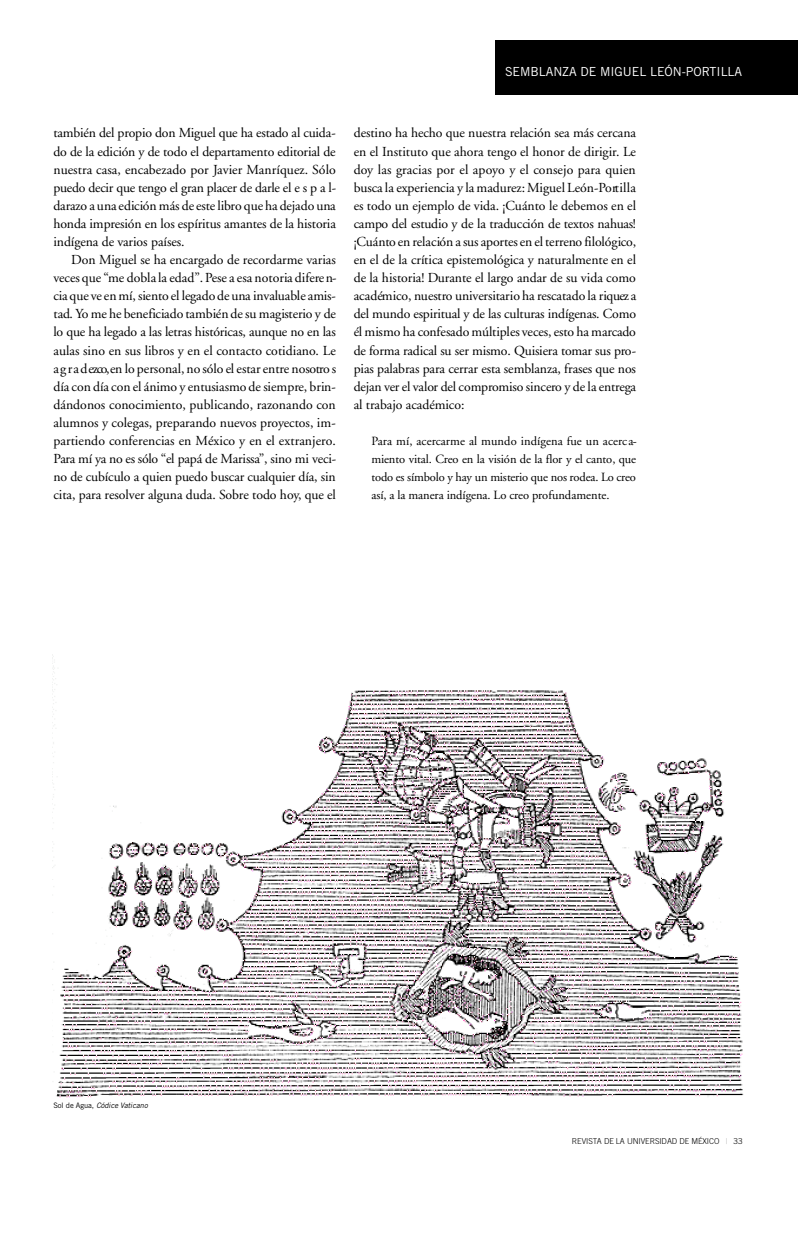
<style>
.page{position:relative;width:798px;height:1241px;background:#fff}
.page>*{position:absolute;margin:0;border:0;box-sizing:border-box;transform-origin:0 0}
.t1{font:13.75px/18px "Adobe Garamond";letter-spacing:-.005em;color:#000;text-align:justify}
.t2{font:12.5px/18px "Adobe Garamond";letter-spacing:-.005em;color:#000;text-align:justify}
.t3{font:12.5px "Trade Gothic";letter-spacing:-.005em;color:#fff}
.t4{font:300 8.12px "Trade Gothic";letter-spacing:-.01em;color:#000}
.t5{font:italic 7.5px "Trade Gothic";letter-spacing:-.005em;color:#000}
.s1{font-style:normal}
.s2{font-weight:400;color:#bfbfbf}
</style>
<div class="page">
<img style="left:52px;top:654px;width:691px;height:443px">
<div style="left:495px;top:40px;width:302px;height:54px;background:#000"></div>
<p class="t3" style="left:505px;top:67px;width:238px">SEMBLANZA DE MIGUEL LEÓN-PORTILLA</p>
<p class="t1" style="left:53px;top:125px;width:284px">también del propio don Miguel que ha estado al cuida&shy;do de la edición y de todo el departamento editorial de nuestra casa, encabezado por Javier Manríquez. Sólo puedo decir que tengo el gran placer de darle el e s p a l&shy;d a ra zo a una edición más deestelibro que ha dejado una honda impresión en los espíritus amantes de la historia indígena de varios países.</p>
<p class="t1" style="left:53px;top:252px;width:284px;text-indent:18px">Don Miguel se ha encargado de recordarme varias veces que “me dobla la edad”. Pese a esa notoria difere n&shy;cia que ve en mí, siento el legado de una invaluable amis&shy;tad. Yo me he beneficiado también de su magisterio y de lo que ha legado a las letras históricas, aunque no en las aulas sino en sus libros y en el contacto cotidiano. Le a g r a d ezco,en lo personal, no sólo el estar entre nosotro s día con día con el ánimo y entusiasmo de siempre, brin&shy;dándonos conocimiento, publicando, razonando con alumnos y colegas, preparando nuevos proyectos, im&shy;partiendo conferencias en México y en el extranjero.<br>Para mí ya no es sólo “el papá de Marissa”, sino mi veci&shy;no de cubículo a quien puedo buscar cualquier día, sin cita, para resolver alguna duda. Sobre todo hoy, que el</p>
<p class="t1" style="left:353px;top:125px;width:284px">destino ha hecho que nuestra relación sea más cercana en el Instituto que ahora tengo el honor de dirigir. Le doy las gracias por el apoyo y el consejo para quien busca la experiencia y la madurez: Miguel León-Po rtilla es todo un ejemplo de vida. ¡Cuánto le debemos en el campo del estudio y de la traducción de textos nahuas! ¡Cuánto en relación a sus aportesen el terreno filológico, en el de la crítica epistemológica y naturalmente en el de la historia! Durante el largo andar de su vida como académico, nuestro universitario ha rescatado la riquez a del mundo espiritual y de las culturas indígenas. Como él mismo ha confesado múltiples veces, esto ha marc a d o de forma radical su ser mismo. Quisiera tomar sus pro&shy;pias palabras para cerrar esta semblanza, frases que nos dejan ver el valor del compromiso sincero y de la entre g a al trabajo académico:</p>
<p class="t2" style="left:371px;top:433px;width:267px">Para mí, acercarme al mundo indígena fue un acerc a&shy;miento vital. Creo en la visión de la flor y el canto, que todo es símbolo y hay un misterio que nos rodea. Lo cre o así, a la manera indígena. Lo creo profundamente.</p>
<p class="t5" style="left:53px;top:1102px;width:96px"><span class="s1">Sol de Agua,</span> Códice Vaticano</p>
<p class="t4" style="left:571px;top:1137px;width:172px">REVISTA DE LA UNIVERSIDAD DE MÉXICO <span class="s2">|</span> 33</p>
</div>
